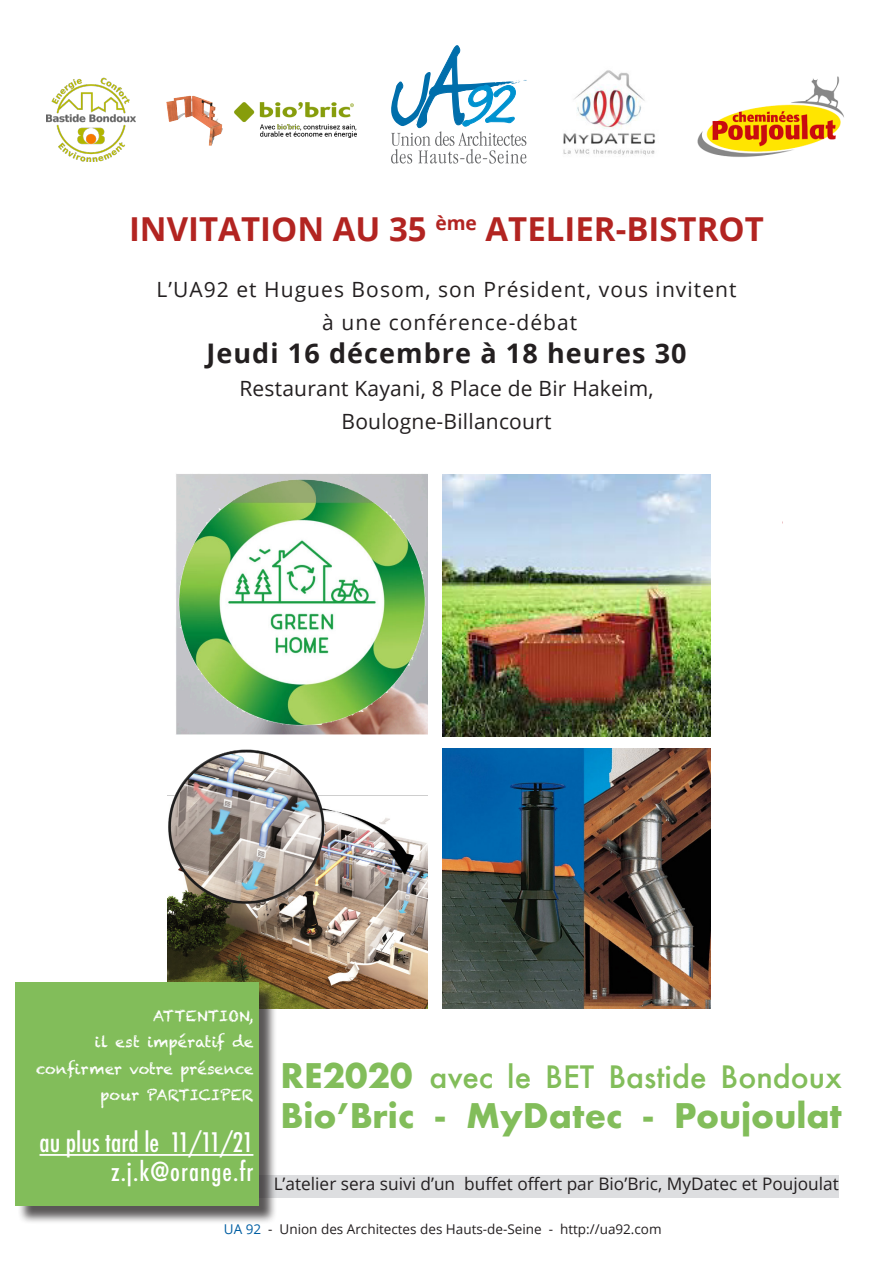
<style>
.page{position:relative;width:893px;height:1263px;background:#fff}
.page>*{position:absolute;margin:0;border:0;box-sizing:border-box;transform-origin:0 0}
.t1{font:700 33px "Open Sans";color:#b22421}
.t2{font:700 33px "Futura";color:#82bd5a}
.t3{font:500 30px "Futura";color:#82bd5a}
.t4{font:700 27px "Open Sans";letter-spacing:.04em;color:#231f20}
.t5{font:500 condensed 26.25px "Futura";color:#fff}
.t6{font:500 condensed 25.5px "Futura";letter-spacing:.04em;color:#fff}
.t7{font:21px "Open Sans";letter-spacing:.05em;color:#231f20}
.t8{font:21px "Open Sans";letter-spacing:.01em;color:#231f20}
.t9{font:17.25px "Open Sans";color:#231f20}
.t10{font:15px "Chalkduster";color:#fff}
.t11{font:13.5px "Open Sans";color:#231f20}
.s1{font-weight:700;font-size:33px}
.s2{color:#005ea2}
</style>
<div class="page">
<div style="left:171px;top:1175px;width:668px;height:22px;background:#dddee0"></div>
<svg style="left:391px;top:46px;width:136px;height:118px"></svg>
<img style="left:176px;top:474px;width:252px;height:261px">
<img style="left:47px;top:77px;width:89px;height:84px">
<img style="left:563px;top:70px;width:92px;height:85px">
<img style="left:166px;top:95px;width:190px;height:51px">
<img style="left:697px;top:76px;width:147px;height:81px">
<img style="left:442px;top:474px;width:269px;height:262px">
<img style="left:168px;top:749px;width:259px;height:259px">
<div style="left:18px;top:984px;width:260px;height:240px;background:#231f20;opacity:.75"></div>
<div style="left:15px;top:982px;width:244px;height:223px;background:#82bd5a"></div>
<hr style="left:40px;top:1154px;width:213px;height:2px;background:#fff">
<img style="left:442px;top:748px;width:269px;height:261px">
<p class="t1" style="left:129px;top:206px;width:636px">INVITATION AU 35 <sup>ème</sup> ATELIER-BISTROT</p>
<p class="t7" style="left:157px;top:275px;width:581px">L’UA92 et Hugues Bosom, son Président, vous invitent</p>
<p class="t7" style="left:322px;top:308px;width:257px">à une conférence-débat</p>
<p class="t4" style="left:206px;top:334px;width:482px">Jeudi 16 décembre à 18 heures 30</p>
<p class="t8" style="left:239px;top:374px;width:416px">Restaurant Kayani, 8 Place de Bir Hakeim,</p>
<p class="t8" style="left:342px;top:407px;width:211px">Boulogne-Billancourt</p>
<p class="t10" style="left:153px;top:1007px;width:102px">ATTENTION,</p>
<p class="t10" style="left:95px;top:1033px;width:160px">il est impératif de</p>
<p class="t10" style="left:36px;top:1059px;width:219px">confirmer votre présence</p>
<p class="t10" style="left:100px;top:1086px;width:155px">pour PARTICIPER</p>
<p class="t5" style="left:40px;top:1125px;width:215px">au plus tard le 11/11/21</p>
<p class="t6" style="left:111px;top:1155px;width:144px">z.j.k@orange.fr</p>
<p class="t3" style="left:281px;top:1057px;width:563px"><span class="s1">RE2020</span> avec le BET Bastide Bondoux</p>
<p class="t2" style="left:281px;top:1092px;width:563px">Bio’Bric - MyDatec - Poujoulat</p>
<p class="t9" style="left:274px;top:1172px;width:567px">L’atelier sera suivi d’un buffet offert par Bio’Bric, MyDatec et Poujoulat</p>
<p class="t11" style="left:224px;top:1219px;width:439px"><span class="s2">UA 92</span> - Union des Architectes des Hauts-de-Seine - http://ua92.com</p>
</div>
